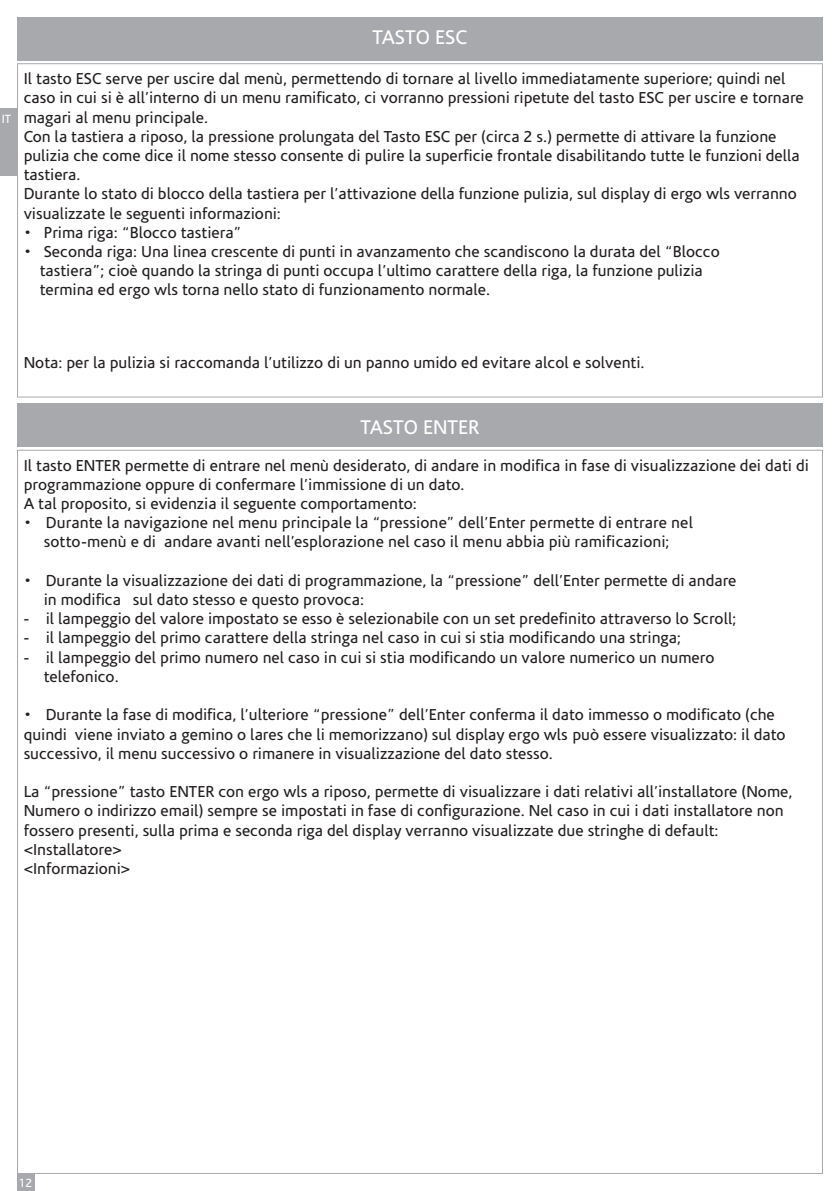
<style>
.page{position:relative;width:840px;height:1191px;background:#fff}
.page>*{position:absolute;margin:0;border:0;box-sizing:border-box;transform-origin:0 0}
.t1{font:20px "Corisande";color:#fff}
.t2{font:16px/19.2px "Corisande";color:#231f20}
.t3{font:12px "Corisande";color:#fff}
</style>
<div class="page">
<svg style="left:0;top:108px;width:17px;height:68px"></svg>
<svg style="left:17px;top:1174px;width:18px;height:17px"></svg>
<div style="left:17px;top:17px;width:805px;height:43px;background:#a8a9ad"></div>
<div style="left:17px;top:403px;width:805px;height:43px;background:#a8a9ad"></div>
<p class="t3" style="left:2px;top:113px;width:11px">IT</p>
<p class="t1" style="left:372px;top:26px;width:96px">TASTO ESC</p>
<p class="t2" style="left:24px;top:69px;width:781px">Il tasto ESC serve per uscire dal menù, permettendo di tornare al livello immediatamente superiore; quindi nel caso in cui si è all’interno di un menu ramificato, ci vorranno pressioni ripetute del tasto ESC per uscire e tornare magari al menu principale.<br>Con la tastiera a riposo, la pressione prolungata del Tasto ESC per (circa 2 s.) permette di attivare la funzione pulizia che come dice il nome stesso consente di pulire la superficie frontale disabilitando tutte le funzioni della tastiera.<br>Durante lo stato di blocco della tastiera per l’attivazione della funzione pulizia, sul display di ergo wls verranno visualizzate le seguenti informazioni:</p>
<p class="t2" style="left:24px;top:223px;width:219px">• Prima riga: “Blocco tastiera”</p>
<p class="t2" style="left:40px;top:242px;width:681px;text-indent:-16px">• Seconda riga: Una linea crescente di punti in avanzamento che scandiscono la durata del “Blocco tastiera”; cioè quando la stringa di punti occupa l’ultimo carattere della riga, la funzione pulizia termina ed ergo wls torna nello stato di funzionamento normale.</p>
<p class="t2" style="left:24px;top:353px;width:622px">Nota: per la pulizia si raccomanda l’utilizzo di un panno umido ed evitare alcol e solventi.</p>
<p class="t1" style="left:360px;top:416px;width:120px">TASTO ENTER</p>
<p class="t2" style="left:24px;top:456px;width:786px">Il tasto ENTER permette di entrare nel menù desiderato, di andare in modifica in fase di visualizzazione dei dati di programmazione oppure di confermare l’immissione di un dato.<br>A tal proposito, si evidenzia il seguente comportamento:</p>
<p class="t2" style="left:24px;top:513px;width:670px;text-align:center">• Durante la navigazione nel menu principale la “pressione” dell’Enter permette di entrare nel sotto-menù e di andare avanti nell’esplorazione nel caso il menu abbia più ramificazioni;</p>
<p class="t2" style="left:44px;top:571px;width:694px;text-indent:-20px">• Durante la visualizzazione dei dati di programmazione, la “pressione” dell’Enter permette di andare in modifica sul dato stesso e questo provoca:</p>
<p class="t2" style="left:24px;top:609px;width:713px">- il lampeggio del valore impostato se esso è selezionabile con un set predefinito attraverso lo Scroll;</p>
<p class="t2" style="left:24px;top:629px;width:658px">- il lampeggio del primo carattere della stringa nel caso in cui si stia modificando una stringa;</p>
<p class="t2" style="left:44px;top:648px;width:671px;text-indent:-20px">- il lampeggio del primo numero nel caso in cui si stia modificando un valore numerico un numero telefonico.</p>
<p class="t2" style="left:24px;top:705px;width:762px">• Durante la fase di modifica, l’ulteriore “pressione” dell’Enter conferma il dato immesso o modificato (che quindi viene inviato a gemino o lares che li memorizzano) sul display ergo wls può essere visualizzato: il dato successivo, il menu successivo o rimanere in visualizzazione del dato stesso.</p>
<p class="t2" style="left:24px;top:782px;width:769px">La “pressione” tasto ENTER con ergo wls a riposo, permette di visualizzare i dati relativi all’installatore (Nome, Numero o indirizzo email) sempre se impostati in fase di configurazione. Nel caso in cui i dati installatore non fossero presenti, sulla prima e seconda riga del display verranno visualizzate due stringhe di default: &lt;Installatore&gt;<br>&lt;Informazioni&gt;</p>
<p class="t3" style="left:19px;top:1176px;width:15px">12</p>
</div>
